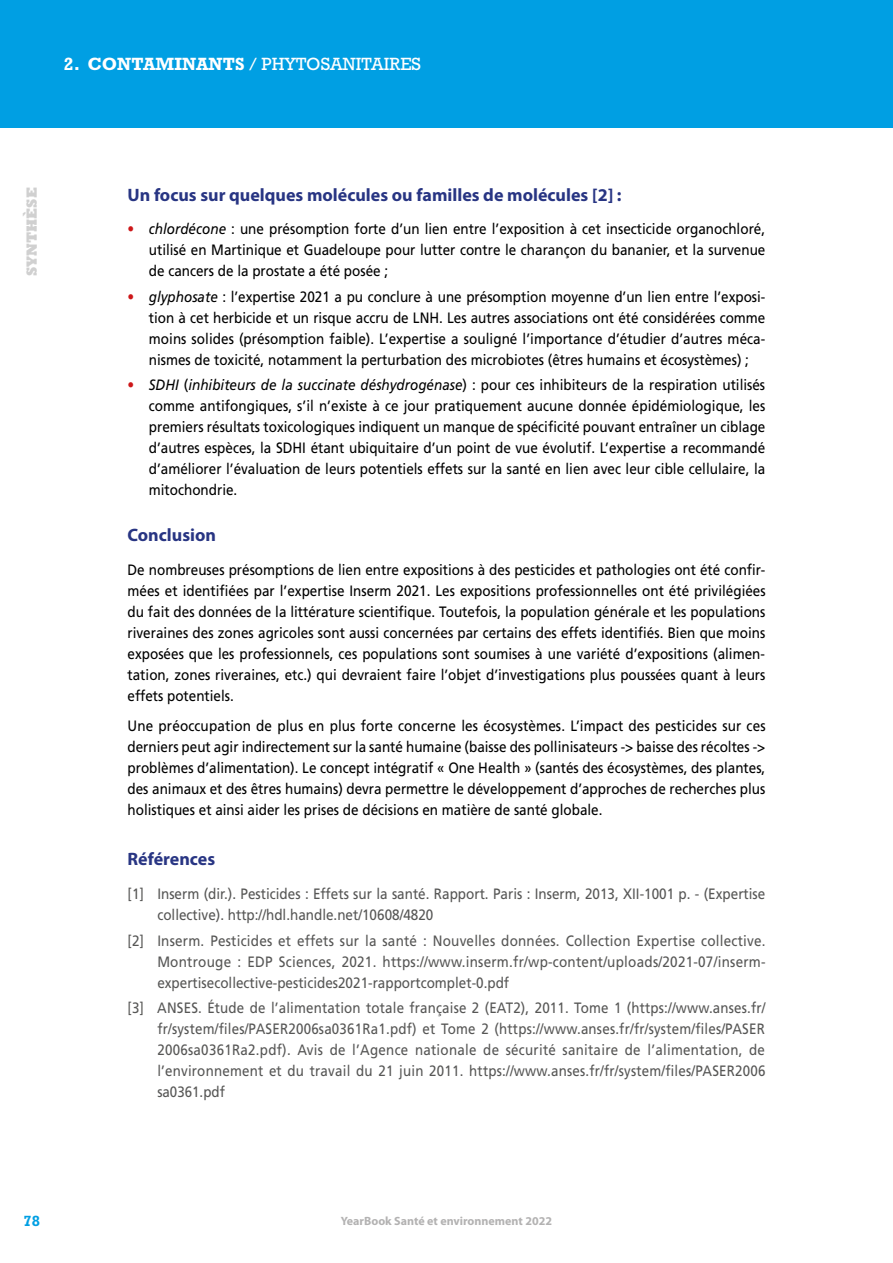
<style>
.page{position:relative;width:893px;height:1263px;background:#fff}
.page>*{position:absolute;margin:0;border:0;box-sizing:border-box;transform-origin:0 0}
.t1{font:700 18px "Myriad Pro";color:#283583}
.t2{font:18px "Rockwell Std";color:#fff}
.t3{font:15px/21px "Frutiger LT Std";color:#000;text-align:justify;scale:.9 1}
.t4{font:15px/21px "Frutiger LT Std";color:#575756;scale:.9 1}
.t5{font:15px/21px "Frutiger LT Std";color:#575756;text-align:justify;scale:.89 1}
.t6{font:800 15px "Rockwell Std";color:#d0d0d0}
.t7{font:700 15px "Rockwell Std";color:#009fe3}
.t8{font:700 12px "Myriad Pro";color:#b3b2b2}
.s1{font-weight:700}
.s2{color:#cd1719}
.s3{font-style:italic}
</style>
<div class="page">
<div style="left:0;top:0;width:893px;height:128px;background:#009fe3"></div>
<p class="t2" style="left:64px;top:53px;width:359px"><span class="s1">2. CONTAMINANTS</span> / PHYTOSANITAIRES</p>
<p class="t6" style="left:23px;top:276px;width:91px;rotate:-90deg">SYNTHÈSE</p>
<p class="t1" style="left:128px;top:184px;width:496px">Un focus sur quelques molécules ou familles de molécules [2] :</p>
<p class="t3" style="left:149px;top:219px;width:687px;text-indent:-21px"><span class="s2">•</span> <span class="s3">chlordécone</span> : une présomption forte d’un lien entre l’exposition à cet insecticide organochloré, utilisé en Martinique et Guadeloupe pour lutter contre le charançon du bananier, et la survenue de cancers de la prostate a été posée ;</p>
<p class="t3" style="left:149px;top:286px;width:687px;text-indent:-21px"><span class="s2">•</span> <span class="s3">glyphosate</span> : l’expertise 2021 a pu conclure à une présomption moyenne d’un lien entre l’exposi&shy;tion à cet herbicide et un risque accru de LNH. Les autres associations ont été considérées comme moins solides (présomption faible). L’expertise a souligné l’importance d’étudier d’autres méca&shy;nismes de toxicité, notamment la perturbation des microbiotes (êtres humains et écosystèmes) ;</p>
<p class="t3" style="left:149px;top:374px;width:687px;text-indent:-21px"><span class="s2">•</span> <span class="s3">SDHI</span> (<span class="s3">inhibiteurs de la succinate déshydrogénase</span>) : pour ces inhibiteurs de la respiration utilisés comme antifongiques, s’il n’existe à ce jour pratiquement aucune donnée épidémiologique, les premiers résultats toxicologiques indiquent un manque de spécificité pouvant entraîner un ciblage d’autres espèces, la SDHI étant ubiquitaire d’un point de vue évolutif. L’expertise a recommandé d’améliorer l’évaluation de leurs potentiels effets sur la santé en lien avec leur cible cellulaire, la mitochondrie.</p>
<p class="t1" style="left:128px;top:525px;width:90px">Conclusion</p>
<p class="t3" style="left:128px;top:559px;width:710px">De nombreuses présomptions de lien entre expositions à des pesticides et pathologies ont été confir&shy;mées et identifiées par l’expertise Inserm 2021. Les expositions professionnelles ont été privilégiées du fait des données de la littérature scientifique. Toutefois, la population générale et les populations riveraines des zones agricoles sont aussi concernées par certains des effets identifiés. Bien que moins exposées que les professionnels, ces populations sont soumises à une variété d’expositions (alimen&shy;tation, zones riveraines, etc.) qui devraient faire l’objet d’investigations plus poussées quant à leurs effets potentiels.</p>
<p class="t3" style="left:128px;top:715px;width:710px">Une préoccupation de plus en plus forte concerne les écosystèmes. L’impact des pesticides sur ces derniers peut agir indirectement sur la santé humaine (baisse des pollinisateurs -&gt; baisse des récoltes -&gt; problèmes d’alimentation). Le concept intégratif « One Health » (santés des écosystèmes, des plantes, des animaux et des êtres humains) devra permettre le développement d’approches de recherches plus holistiques et ainsi aider les prises de décisions en matière de santé globale.</p>
<p class="t1" style="left:128px;top:849px;width:89px">Références</p>
<p class="t4" style="left:157px;top:884px;width:677px;text-indent:-30px">[1] Inserm (dir.). Pesticides : Effets sur la santé. Rapport. Paris : Inserm, 2013, XII-1001 p. - (Expertise collective). http://hdl.handle.net/10608/4820</p>
<p class="t4" style="left:157px;top:930px;width:677px;text-align:justify;text-indent:-30px">[2] Inserm. Pesticides et effets sur la santé : Nouvelles données. Collection Expertise collective.<br>Montrouge : EDP Sciences, 2021. https://www.inserm.fr/wp-content/uploads/2021-07/inserm&shy;expertisecollective-pesticides2021-rapportcomplet-0.pdf</p>
<p class="t5" style="left:157px;top:997px;width:685px;text-indent:-30px">[3] ANSES. Étude de l’alimentation totale française 2 (EAT2), 2011. Tome 1 (https://www.anses.fr/ fr/system/files/PASER2006sa0361Ra1.pdf) et Tome 2 (https://www.anses.fr/fr/system/files/PASER 2006sa0361Ra2.pdf). Avis de l’Agence nationale de sécurité sanitaire de l’alimentation, de l’environnement et du travail du 21 juin 2011. https://www.anses.fr/fr/system/files/PASER2006 sa0361.pdf</p>
<p class="t7" style="left:24px;top:1211px;width:18px">78</p>
<p class="t8" style="left:341px;top:1214px;width:213px">YearBook Santé et environnement 2022</p>
</div>
